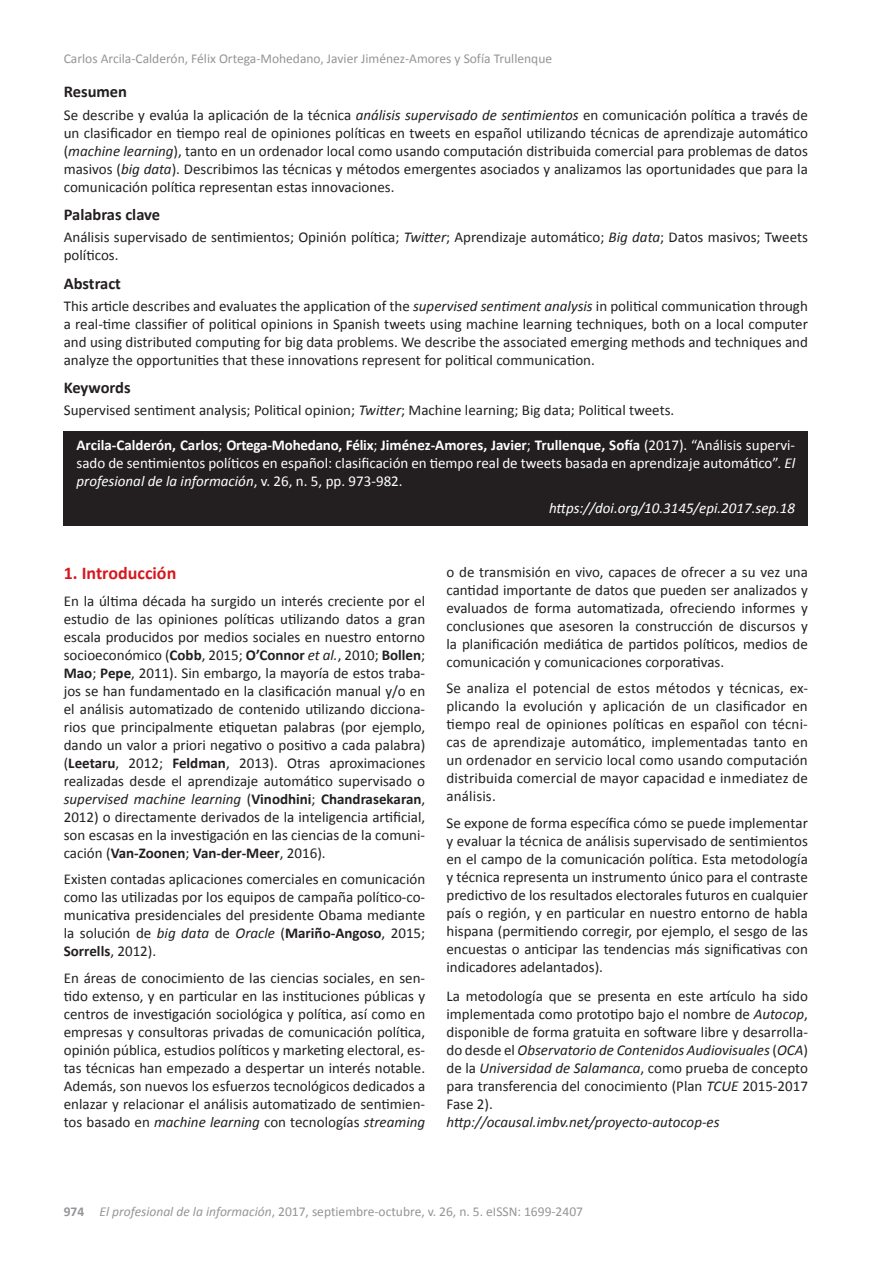
<style>
.page{position:relative;width:893px;height:1263px;background:#fff}
.page>*{position:absolute;margin:0;border:0;box-sizing:border-box;transform-origin:0 0}
.t1{font:700 18px "Calibri";color:#d7171f}
.t2{font:700 16.5px "Calibri";color:#231f20}
.t3{font:15px/18px "Calibri";color:#231f20;text-align:justify}
.t4{font:15px/18px "Calibri";color:#fff;text-align:justify}
.t5{font:italic 15px "Calibri";color:#231f20}
.t6{font:italic 15px "Calibri";color:#fff}
.t7{font:13.5px "Calibri";color:#939598}
.s1{font-style:italic}
.s2{font-weight:700}
</style>
<div class="page">
<div style="left:64px;top:431px;width:744px;height:95px;background:#231f20"></div>
<p class="t7" style="left:64px;top:50px;width:490px">Carlos Arcila-Calderón, Félix Ortega-Mohedano, Javier Jiménez-Amores y Sofía Trullenque</p>
<p class="t2" style="left:64px;top:81px;width:65px">Resumen</p>
<p class="t3" style="left:64px;top:106px;width:746px">Se describe y evalúa la aplicación de la técnica <span class="s1">análisis supervisado de sentimientos</span> en comunicación política a través de un clasificador en tiempo real de opiniones políticas en tweets en español utilizando técnicas de aprendizaje automático (<span class="s1">machine learning</span>), tanto en un ordenador local como usando computación distribuida comercial para problemas de datos masivos (<span class="s1">big data</span>). Describimos las técnicas y métodos emergentes asociados y analizamos las oportunidades que para la comunicación política representan estas innovaciones.</p>
<p class="t2" style="left:64px;top:204px;width:98px">Palabras clave</p>
<p class="t3" style="left:64px;top:228px;width:746px">Análisis supervisado de sentimientos; Opinión política; <span class="s1">Twitter</span>; Aprendizaje automático; <span class="s1">Big data</span>; Datos masivos; Tweets políticos.</p>
<p class="t2" style="left:64px;top:273px;width:59px">Abstract</p>
<p class="t3" style="left:64px;top:297px;width:746px">This article describes and evaluates the application of the <span class="s1">supervised sentiment analysis</span> in political communication through a real-time classifier of political opinions in Spanish tweets using machine learning techniques, both on a local computer and using distributed computing for big data problems. We describe the associated emerging methods and techniques and analyze the opportunities that these innovations represent for political communication.</p>
<p class="t2" style="left:64px;top:377px;width:68px">Keywords</p>
<p class="t3" style="left:64px;top:401px;width:612px">Supervised sentiment analysis; Political opinion; <span class="s1">Twitter</span>; Machine learning; Big data; Political tweets.</p>
<p class="t4" style="left:77px;top:436px;width:720px"><span class="s2">Arcila-Calderón, Carlos</span>; <span class="s2">Ortega-Mohedano, Félix</span>; <span class="s2">Jiménez-Amores, Javier</span>; <span class="s2">Trullenque, Sofía</span> (2017). “Análisis supervi&shy;sado de sentimientos políticos en español: clasificación en tiempo real de tweets basada en aprendizaje automático”. <span class="s1">El profesional de la información</span>, v. 26, n. 5, pp. 973-982.</p>
<p class="t6" style="left:549px;top:498px;width:248px">https://doi.org/10.3145/epi.2017.sep.18</p>
<p class="t1" style="left:64px;top:562px;width:114px">1. Introducción</p>
<p class="t3" style="left:64px;top:592px;width:363px">En la última década ha surgido un interés creciente por el estudio de las opiniones políticas utilizando datos a gran escala producidos por medios sociales en nuestro entorno socioeconómico (<span class="s2">Cobb</span>, 2015; <span class="s2">O’Connor</span> <span class="s1">et al.</span>, 2010; <span class="s2">Bollen</span>; <span class="s2">Mao</span>; <span class="s2">Pepe</span>, 2011). Sin embargo, la mayoría de estos traba&shy;jos se han fundamentado en la clasificación manual y/o en el análisis automatizado de contenido utilizando dicciona&shy;rios que principalmente etiquetan palabras (por ejemplo, dando un valor a priori negativo o positivo a cada palabra) (<span class="s2">Leetaru</span>, 2012; <span class="s2">Feldman</span>, 2013). Otras aproximaciones realizadas desde el aprendizaje automático supervisado o <span class="s1">supervised machine learning</span> (<span class="s2">Vinodhini</span>; <span class="s2">Chandrasekaran</span>, 2012) o directamente derivados de la inteligencia artificial, son escasas en la investigación en las ciencias de la comuni&shy;cación (<span class="s2">Van-Zoonen</span>; <span class="s2">Van-der-Meer</span>, 2016).</p>
<p class="t3" style="left:64px;top:870px;width:363px">Existen contadas aplicaciones comerciales en comunicación como las utilizadas por los equipos de campaña político-co&shy;municativa presidenciales del presidente Obama mediante la solución de <span class="s1">big data</span> de <span class="s1">Oracle</span> (<span class="s2">Mariño-Angoso</span>, 2015; <span class="s2">Sorrells</span>, 2012).</p>
<p class="t3" style="left:64px;top:969px;width:363px">En áreas de conocimiento de las ciencias sociales, en sen&shy;tido extenso, y en particular en las instituciones públicas y centros de investigación sociológica y política, así como en empresas y consultoras privadas de comunicación política, opinión pública, estudios políticos y marketing electoral, es&shy;tas técnicas han empezado a despertar un interés notable.<br>Además, son nuevos los esfuerzos tecnológicos dedicados a enlazar y relacionar el análisis automatizado de sentimien&shy;tos basado en <span class="s1">machine learning</span> con tecnologías <span class="s1">streaming</span></p>
<p class="t3" style="left:446px;top:563px;width:363px">o de transmisión en vivo, capaces de ofrecer a su vez una cantidad importante de datos que pueden ser analizados y evaluados de forma automatizada, ofreciendo informes y conclusiones que asesoren la construcción de discursos y la planificación mediática de partidos políticos, medios de comunicación y comunicaciones corporativas.</p>
<p class="t3" style="left:446px;top:679px;width:363px">Se analiza el potencial de estos métodos y técnicas, ex&shy;plicando la evolución y aplicación de un clasificador en tiempo real de opiniones políticas en español con técni&shy;cas de aprendizaje automático, implementadas tanto en un ordenador en servicio local como usando computación distribuida comercial de mayor capacidad e inmediatez de análisis.</p>
<p class="t3" style="left:446px;top:814px;width:363px">Se expone de forma específica cómo se puede implementar y evaluar la técnica de análisis supervisado de sentimientos en el campo de la comunicación política. Esta metodología y técnica representa un instrumento único para el contraste predictivo de los resultados electorales futuros en cualquier país o región, y en particular en nuestro entorno de habla hispana (permitiendo corregir, por ejemplo, el sesgo de las encuestas o anticipar las tendencias más significativas con indicadores adelantados).</p>
<p class="t3" style="left:446px;top:986px;width:363px">La metodología que se presenta en este artículo ha sido implementada como prototipo bajo el nombre de <span class="s1">Autocop</span>, disponible de forma gratuita en software libre y desarrolla&shy;do desde el <span class="s1">Observatorio de Contenidos Audiovisuales</span> (<span class="s1">OCA</span>) de la <span class="s1">Universidad de Salamanca</span>, como prueba de concepto para transferencia del conocimiento (Plan <span class="s1">TCUE</span> 2015-2017<br>Fase 2).</p>
<p class="t5" style="left:446px;top:1111px;width:275px">http://ocausal.imbv.net/proyecto-autocop-es</p>
<p class="t7" style="left:64px;top:1203px;width:521px"><span class="s2">974</span> <span class="s1">El profesional de la información</span>, 2017, septiembre-octubre, v. 26, n. 5. eISSN: 1699-2407</p>
</div>
